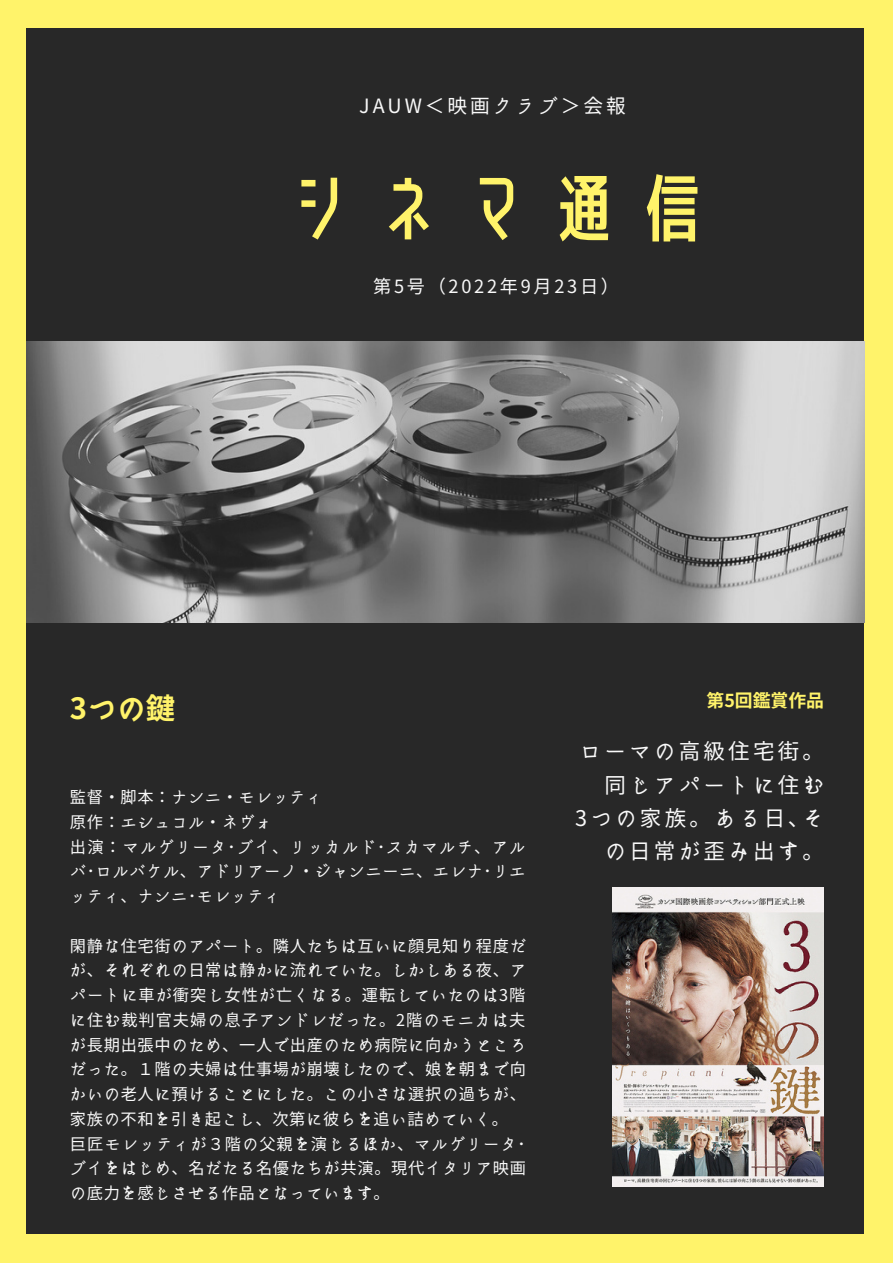
<style>
.page{position:relative;width:893px;height:1264px;background:#fff}
.page>*{position:absolute;margin:0;border:0;box-sizing:border-box;transform-origin:0 0}
.t1{font:74.4px "Senobi Gothic Medium";letter-spacing:.19em;color:#fff36a}
.t2{font:700 29.25px "irohakaku C";color:#fff36a}
.t3{font:21.6px/33.3px "irohakaku C";letter-spacing:.15em;color:#f9f9f9;text-align:right}
.t4{font:19.65px "irohakaku C";letter-spacing:.15em;color:#f9f9f9}
.t5{font:18.15px "irohakaku C";letter-spacing:.15em;color:#f9f9f9}
.t6{font:700 17.85px "irohakaku C";color:#fff36a}
.t7{font:16.2px/24.8px "irohakaku C";letter-spacing:.04em;color:#f9f9f9}
</style>
<div class="page">
<div style="left:0;top:0;width:892px;height:1262px;background:#fff36a"></div>
<div style="left:27px;top:29px;width:836px;height:1205px;background:#282828"></div>
<img style="left:27px;top:341px;width:837px;height:281px">
<img style="left:612px;top:887px;width:211px;height:299px">
<p class="t4" style="left:359px;top:92px;width:268px">JAUW＜映画クラブ＞会報</p>
<h1 class="t1" style="left:282px;top:157px;width:429px">シネマ通信</h1>
<p class="t5" style="left:373px;top:274px;width:247px">第5号（2022年9月23日）</p>
<h2 class="t2" style="left:70px;top:687px;width:106px">3つの鍵</h2>
<p class="t7" style="left:70px;top:784px;width:457px">監督・脚本：ナンニ・モレッティ<br>原作：エシュコル・ネヴォ<br>出演：マルゲリータ･ブイ、リッカルド･スカマルチ、アルバ･ロルバケル、アドリアーノ・ジャンニーニ、エレナ･リエッティ、ナンニ･モレッティ</p>
<p class="t7" style="left:70px;top:933px;width:457px">閑静な住宅街のアパート。隣人たちは互いに顔見知り程度だが、それぞれの日常は静かに流れていた。しかしある夜、アパートに車が衝突し女性が亡くなる。運転していたのは3階に住む裁判官夫婦の息子アンドレだった。2階のモニカは夫が長期出張中のため、一人で出産のため病院に向かうところだった。１階の夫婦は仕事場が崩壊したので、娘を朝まで向かいの老人に預けることにした。この小さな選択の過ちが、家族の不和を引き起こし、次第に彼らを追い詰めていく。巨匠モレッティが３階の父親を演じるほか、マルゲリータ･ブイをはじめ、名だたる名優たちが共演。現代イタリア映画の底力を感じさせる作品となっています。</p>
<p class="t6" style="left:706px;top:688px;width:119px">第5回鑑賞作品</p>
<h3 class="t3" style="left:575px;top:734px;width:250px">ローマの高級住宅街。同じアパートに住む<br>3つの家族。ある日､その日常が歪み出す。</h3>
</div>
